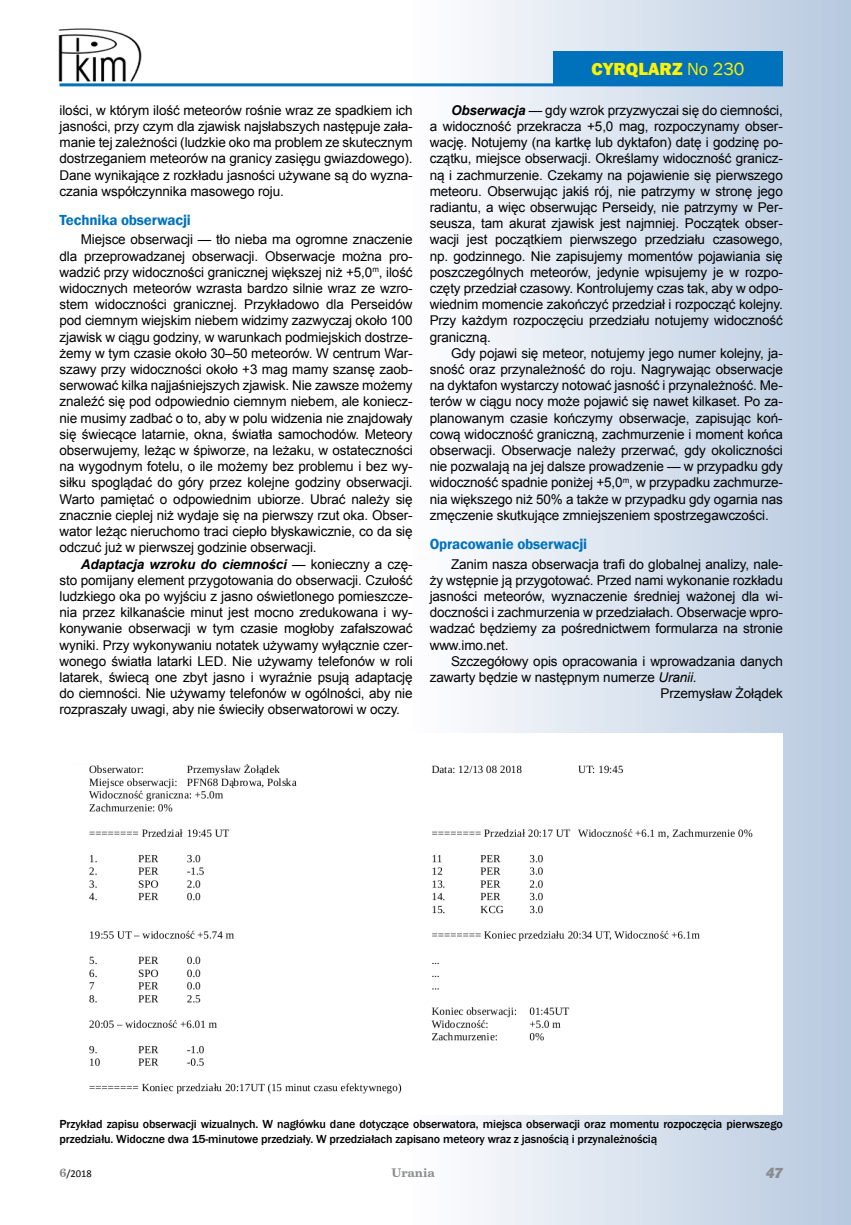
<style>
.page{position:relative;width:851px;height:1225px;background:#fff}
.page>*{position:absolute;margin:0;border:0;box-sizing:border-box;transform-origin:0 0}
.t1{font:800 18px "Franklin Gothic";color:#fff200}
.t2{font:600 15px "Franklin Gothic";letter-spacing:-.01em;color:#0072bc}
.t3{font:italic 800 15px "Franklin Gothic";color:#8a8c8e}
.t4{font:13.5px/16.2px "Arial";letter-spacing:-.01em;color:#000;text-align:justify}
.t5{font:500 12px/14.4px "Franklin Gothic";letter-spacing:-.01em;color:#000}
.t6{font:700 12px "Century Schoolbook BT";color:#8a8c8e}
.t7{font:10.5px "Calibri";color:#000}
.s1{font-weight:700;font-style:italic}
.s2{font-weight:400}
.s3{font-style:italic}
.s4{font-family:"Century Schoolbook BT";font-weight:700;font-size:12px;color:#8a8c8e}
</style>
<div class="page">
<img style="left:404px;top:0;width:446px;height:1225px">
<hr style="left:60px;top:83px;width:722px;height:3px;background:#0072bc">
<div style="left:553px;top:51px;width:229px;height:34px;background:#0072bc"></div>
<img style="left:89px;top:734px;width:693px;height:380px">
<img style="left:58px;top:28px;width:84px;height:54px">
<p class="t4" style="left:60px;top:102px;width:354px">ilości, w którym ilość meteorów rośnie wraz ze spadkiem ich jasności, przy czym dla zjawisk najsłabszych następuje zała&shy;manie tej zależności (ludzkie oko ma problem ze skutecznym dostrzeganiem meteorów na granicy zasięgu gwiazdowego).<br>Dane wynikające z rozkładu jasności używane są do wyzna&shy;czania współczynnika masowego roju.</p>
<p class="t2" style="left:60px;top:211px;width:133px">Technika obserwacji</p>
<p class="t4" style="left:60px;top:232px;width:354px;text-indent:21px">Miejsce obserwacji — tło nieba ma ogromne znaczenie dla przeprowadzanej obserwacji. Obserwacje można pro&shy;wadzić przy widoczności granicznej większej niż +5,0<sup>m</sup>, ilość widocznych meteorów wzrasta bardzo silnie wraz ze wzro&shy;stem widoczności granicznej. Przykładowo dla Perseidów pod ciemnym wiejskim niebem widzimy zazwyczaj około 100 zjawisk w ciągu godziny, w warunkach podmiejskich dostrze&shy;żemy w tym czasie około 30–50 meteorów. W centrum War&shy;szawy przy widoczności około +3 mag mamy szansę zaob&shy;serwować kilka najjaśniejszych zjawisk. Nie zawsze możemy znaleźć się pod odpowiednio ciemnym niebem, ale koniecz&shy;nie musimy zadbać o to, aby w polu widzenia nie znajdowały się świecące latarnie, okna, światła samochodów. Meteory obserwujemy, leżąc w śpiworze, na leżaku, w ostateczności na wygodnym fotelu, o ile możemy bez problemu i bez wy&shy;siłku spoglądać do góry przez kolejne godziny obserwacji.<br>Warto pamiętać o odpowiednim ubiorze. Ubrać należy się znacznie cieplej niż wydaje się na pierwszy rzut oka. Obser&shy;wator leżąc nieruchomo traci ciepło błyskawicznie, co da się odczuć już w pierwszej godzinie obserwacji.</p>
<p class="t4" style="left:60px;top:556px;width:354px;text-indent:21px"><span class="s1">Adaptacja wzroku do ciemności</span> — konieczny a czę&shy;sto pomijany element przygotowania do obserwacji. Czułość ludzkiego oka po wyjściu z jasno oświetlonego pomieszcze&shy;nia przez kilkanaście minut jest mocno zredukowana i wy&shy;konywanie obserwacji w tym czasie mogłoby zafałszować wyniki. Przy wykonywaniu notatek używamy wyłącznie czer&shy;wonego światła latarki LED. Nie używamy telefonów w roli latarek, świecą one zbyt jasno i wyraźnie psują adaptację do ciemności. Nie używamy telefonów w ogólności, aby nie rozpraszały uwagi, aby nie świeciły obserwatorowi w oczy.</p>
<h1 class="t1" style="left:591px;top:57px;width:154px">CYRQLARZ <span class="s2">No 230</span></h1>
<p class="t4" style="left:429px;top:102px;width:354px;text-indent:21px"><span class="s1">Obserwacja</span> — gdy wzrok przyzwyczai się do ciemności, a widoczność przekracza +5,0 mag, rozpoczynamy obser&shy;wację. Notujemy (na kartkę lub dyktafon) datę i godzinę po&shy;czątku, miejsce obserwacji. Określamy widoczność granicz&shy;ną i zachmurzenie. Czekamy na pojawienie się pierwszego meteoru. Obserwując jakiś rój, nie patrzymy w stronę jego radiantu, a więc obserwując Perseidy, nie patrzymy w Per&shy;seusza, tam akurat zjawisk jest najmniej. Początek obser&shy;wacji jest początkiem pierwszego przedziału czasowego, np. godzinnego. Nie zapisujemy momentów pojawiania się poszczególnych meteorów, jedynie wpisujemy je w rozpo&shy;częty przedział czasowy. Kontrolujemy czas tak, aby w odpo&shy;wiednim momencie zakończyć przedział i rozpocząć kolejny.<br>Przy każdym rozpoczęciu przedziału notujemy widoczność graniczną.</p>
<p class="t4" style="left:429px;top:345px;width:354px;text-indent:21px">Gdy pojawi się meteor, notujemy jego numer kolejny, ja&shy;sność oraz przynależność do roju. Nagrywając obserwacje na dyktafon wystarczy notować jasność i przynależność. Me&shy;terów w ciągu nocy może pojawić się nawet kilkaset. Po za&shy;planowanym czasie kończymy obserwacje, zapisując koń&shy;cową widoczność graniczną, zachmurzenie i moment końca obserwacji. Obserwacje należy przerwać, gdy okoliczności nie pozwalają na jej dalsze prowadzenie — w przypadku gdy widoczność spadnie poniżej +5,0<sup>m</sup>, w przypadku zachmurze&shy;nia większego niż 50% a także w przypadku gdy ogarnia nas zmęczenie skutkujące zmniejszeniem spostrzegawczości.</p>
<p class="t2" style="left:429px;top:535px;width:159px">Opracowanie obserwacji</p>
<p class="t4" style="left:429px;top:556px;width:354px;text-indent:21px">Zanim nasza obserwacja trafi do globalnej analizy, nale&shy;ży wstępnie ją przygotować. Przed nami wykonanie rozkładu jasności meteorów, wyznaczenie średniej ważonej dla wi&shy;doczności i zachmurzenia w przedziałach. Obserwacje wpro&shy;wadzać będziemy za pośrednictwem formularza na stronie www.imo.net.</p>
<p class="t4" style="left:451px;top:653px;width:333px">Szczegółowy opis opracowania i wprowadzania danych</p>
<p class="t4" style="left:429px;top:669px;width:268px">zawarty będzie w następnym numerze <span class="s3">Uranii</span>.</p>
<p class="t4" style="left:660px;top:685px;width:124px">Przemysław Żołądek</p>
<p class="t5" style="left:60px;top:1117px;width:724px">Przykład zapisu obserwacji wizualnych. W nagłówku dane dotyczące obserwatora, miejsca obserwacji oraz momentu rozpoczęcia pierwszego przedziału. Widoczne dwa 15-minutowe przedziały. W przedziałach zapisano meteory wraz z jasnością i przynależnością</p>
<p class="t7" style="left:60px;top:1166px;width:34px"><span class="s4">6</span>/2018</p>
<p class="t6" style="left:391px;top:1164px;width:45px">Urania</p>
<p class="t3" style="left:765px;top:1163px;width:19px">47</p>
</div>
